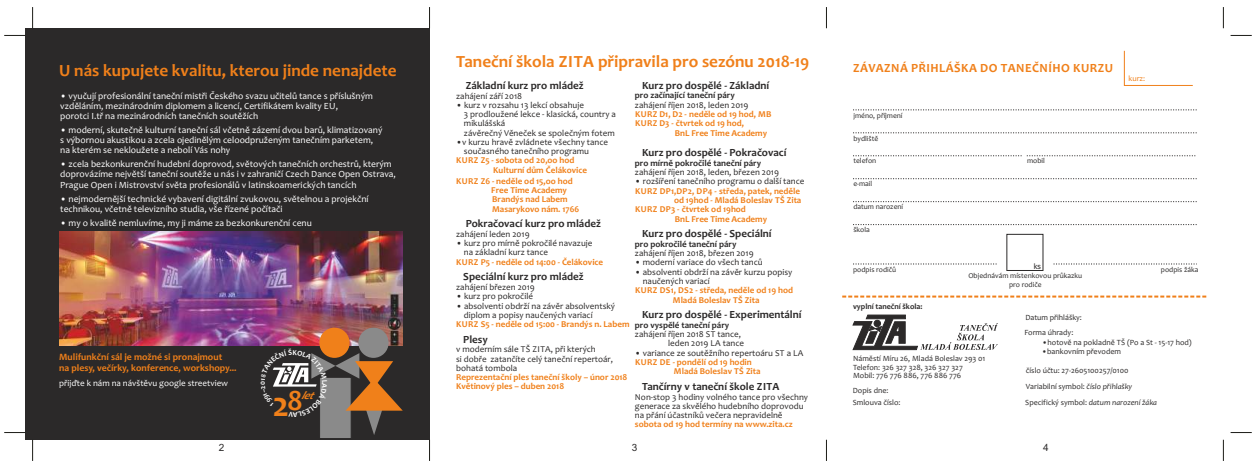
<style>
.page{position:relative;width:1256px;height:468px;background:#fff}
.page>*{position:absolute;margin:0;border:0;box-sizing:border-box;transform-origin:0 0}
.t1{font:700 35.2px "Candara";color:#f0801a}
.t2{font:700 17.2px "Candara";color:#f0801a}
.t3{font:700 12.6px "Candara";letter-spacing:.04em;color:#f0801a}
.t4{font:italic 700 11.3px "Candara";color:#f0801a}
.t5{font:700 11px "Candara";color:#2b2929}
.t6{font:10px "Arial";color:#2b2929}
.t7{font:700 9.7px/10.4px "Candara";color:#f0801a}
.t8{font:9.5px/10.2px "Candara";color:#fff}
.t9{font:9px/9.3px "Candara";color:#2b2929}
.t10{font:700 9px/9.3px "Candara";color:#f0801a}
.t11{font:700 9px "Candara";color:#2b2929}
.t12{font:9px "Candara";color:#fff}
.t13{font:8px/15.8px "Candara";color:#2b2929}
.t14{font:700 8px "Candara";color:#2b2929}
.t15{font:8px "Candara";color:#f0801a}
.t16{font:7.5px/9.2px "Candara";color:#2b2929;text-align:center}
.t17{font:7.5px "Tahoma";color:#2b2929}
.s1{font-style:italic}
</style>
<div class="page">
<div style="left:26px;top:28px;width:404px;height:411px;background:#2b2929"></div>
<img style="left:59px;top:232px;width:344px;height:113px">
<svg style="left:32px;top:7px;width:1px;height:21px"></svg>
<svg style="left:4px;top:35px;width:21px;height:1px"></svg>
<svg style="left:1223px;top:7px;width:1px;height:21px"></svg>
<svg style="left:1230px;top:35px;width:22px;height:1px"></svg>
<svg style="left:429px;top:7px;width:1px;height:21px"></svg>
<svg style="left:826px;top:7px;width:1px;height:21px"></svg>
<svg style="left:32px;top:439px;width:1px;height:22px"></svg>
<svg style="left:4px;top:432px;width:21px;height:1px"></svg>
<svg style="left:1223px;top:439px;width:1px;height:22px"></svg>
<svg style="left:1230px;top:432px;width:22px;height:1px"></svg>
<svg style="left:429px;top:439px;width:1px;height:22px"></svg>
<svg style="left:826px;top:439px;width:1px;height:22px"></svg>
<svg style="left:853px;top:110px;width:344px;height:1px"></svg>
<svg style="left:853px;top:132px;width:344px;height:1px"></svg>
<svg style="left:853px;top:178px;width:344px;height:1px"></svg>
<svg style="left:853px;top:201px;width:344px;height:1px"></svg>
<svg style="left:853px;top:224px;width:344px;height:1px"></svg>
<svg style="left:853px;top:155px;width:343px;height:1px"></svg>
<svg style="left:853px;top:264px;width:144px;height:1px"></svg>
<svg style="left:1053px;top:264px;width:144px;height:1px"></svg>
<div style="left:1006px;top:234px;width:37px;height:37px;border:1px solid #2b2929"></div>
<svg style="left:1123px;top:50px;width:70px;height:36px"></svg>
<svg style="left:842px;top:295px;width:364px;height:2px"></svg>
<svg style="left:853px;top:315px;width:145px;height:35px"></svg>
<div style="left:319px;top:327px;width:31px;height:31px;background:#f0801a;border-radius:50%"></div>
<div style="left:358px;top:327px;width:31px;height:31px;background:#8a8a8a;border-radius:50%"></div>
<svg style="left:273px;top:348px;width:130px;height:90px"></svg>
<h2 class="t2" style="left:59px;top:64px;width:339px">U nás kupujete kvalitu, kterou jinde nenajdete</h2>
<p class="t8" style="left:60px;top:91px;width:314px">• vyučují profesionální taneční mistři Českého svazu učitelů tance s příslušným vzděláním, mezinárodním diplomem a licencí, Certifikátem kvality EU,<br>porotci I.tř na mezinárodních tanečních soutěžích</p>
<p class="t8" style="left:60px;top:126px;width:324px">• moderní, skutečně kulturní taneční sál včetně zázemí dvou barů, klimatizovaný s výbornou akustikou a zcela ojedinělým celoodpruženým tanečním parketem, na kterém se nekloužete a nebolí Vás nohy</p>
<p class="t8" style="left:60px;top:160px;width:337px">• zcela bezkonkurenční hudební doprovod, světových tanečních orchestrů, kterým doprovázíme největší taneční soutěže u nás i v zahraničí Czech Dance Open Ostrava,<br>Prague Open i Mistrovství světa profesionálů v latinskoamerických tancích</p>
<p class="t8" style="left:60px;top:194px;width:310px">• nejmodernější technické vybavení digitální zvukovou, světelnou a projekční technikou, včetně televizního studia, vše řízené počítači</p>
<p class="t8" style="left:60px;top:218px;width:253px">• my o kvalitě nemluvíme, my ji máme za bezkonkurenční cenu</p>
<p class="t7" style="left:59px;top:353px;width:179px">Mulifunkční sál je možné si pronajmout<br>na plesy, večírky, konference, workshopy...</p>
<p class="t12" style="left:59px;top:380px;width:170px">přijďte k nám na návštěvu google streetview</p>
<h1 class="t1" style="left:272px;top:390px;width:18px">2</h1>
<p class="t4" style="left:301px;top:391px;width:20px">let</p>
<h2 class="t2" style="left:456px;top:55px;width:354px">Taneční škola ZITA připravila pro sezónu 2018‐19</h2>
<p class="t5" style="left:642px;top:81px;width:129px">Kurz pro dospělé ‐ Základní</p>
<p class="t11" style="left:635px;top:92px;width:101px">pro začínající taneční páry</p>
<p class="t9" style="left:635px;top:101px;width:115px">zahájení říjen 2018, leden 2019</p>
<p class="t10" style="left:635px;top:110px;width:138px">KURZ D1, D2 ‐ neděle od 19 hod, MB</p>
<p class="t10" style="left:635px;top:120px;width:111px">KURZ D3 ‐ čtvrtek od 19 hod,</p>
<p class="t10" style="left:675px;top:129px;width:94px">BnL Free Time Academy</p>
<p class="t5" style="left:642px;top:148px;width:146px">Kurz pro dospělé ‐ Pokračovací</p>
<p class="t11" style="left:635px;top:159px;width:128px">pro mírně pokročilé taneční páry</p>
<p class="t9" style="left:635px;top:168px;width:146px">zahájení říjen 2018, leden, březen 2019</p>
<p class="t9" style="left:635px;top:178px;width:171px">• rozšíření tanečního programu o další tance</p>
<p class="t10" style="left:635px;top:187px;width:166px">KURZ DP1,DP2, DP4 ‐ středa, patek, neděle</p>
<p class="t10" style="left:674px;top:196px;width:129px">od 19hod ‐ Mladá Boleslav TŠ Zita</p>
<p class="t10" style="left:635px;top:205px;width:112px">KURZ DP3 ‐ čtvrtek od 19hod</p>
<p class="t10" style="left:675px;top:215px;width:94px">BnL Free Time Academy</p>
<p class="t5" style="left:642px;top:229px;width:131px">Kurz pro dospělé ‐ Speciální</p>
<p class="t11" style="left:635px;top:240px;width:103px">pro pokročilé taneční páry</p>
<p class="t9" style="left:635px;top:249px;width:120px">zahájení říjen 2018, březen 2019</p>
<p class="t9" style="left:635px;top:258px;width:129px">• moderní variace do všech tanců</p>
<p class="t9" style="left:643px;top:268px;width:151px;text-indent:-8px">• absolventi obdrží na závěr kurzu popisy naučených variací</p>
<p class="t10" style="left:635px;top:286px;width:159px;text-align:center">KURZ DS1, DS2 ‐ středa, neděle od 19 hod<br>Mladá Boleslav TŠ Zita</p>
<p class="t5" style="left:642px;top:310px;width:161px">Kurz pro dospělé ‐ Experimentální</p>
<p class="t11" style="left:635px;top:321px;width:96px">pro vyspělé taneční páry</p>
<p class="t9" style="left:668px;top:330px;width:78px;text-indent:-33px">zahájení říjen 2018 ST tance, leden 2019 LA tance</p>
<p class="t9" style="left:635px;top:349px;width:170px">• variance ze soutěžního repertoáru ST a LA</p>
<p class="t10" style="left:674px;top:358px;width:88px;text-indent:-39px">KURZ DE ‐ pondělí od 19 hodin<br>Mladá Boleslav TŠ Zita</p>
<p class="t5" style="left:642px;top:382px;width:139px">Tančírny v taneční škole ZITA</p>
<p class="t9" style="left:635px;top:393px;width:175px">Non‐stop 3 hodiny volného tance pro všechny generace za skvělého hudebního doprovodu na přání účastníků večera nepravidelně</p>
<p class="t10" style="left:635px;top:420px;width:159px">sobota od 19 hod termíny na www.zita.cz</p>
<p class="t5" style="left:466px;top:81px;width:119px">Základní kurz pro mládež</p>
<p class="t9" style="left:456px;top:92px;width:68px">zahájení září 2018</p>
<p class="t9" style="left:464px;top:101px;width:153px;text-indent:-8px">• kurz v rozsahu 13 lekcí obsahuje<br>3 prodloužené lekce ‐ klasická, country a mikulášská<br>závěrečný Věneček se společným fotem</p>
<p class="t9" style="left:464px;top:138px;width:146px;text-indent:-8px">•v kurzu hravě zvládnete všechny tance současného tanečního programu</p>
<p class="t10" style="left:493px;top:157px;width:95px;text-indent:-37px">KURZ Z5 ‐ sobota od 20,oo hod<br>Kulturní dům Čelákovice</p>
<p class="t10" style="left:491px;top:177px;width:89px;text-indent:-35px">KURZ Z6 ‐ neděle od 15,oo hod<br>Free Time Academy<br>Brandýs nad Labem<br>Masarykovo nám. 1766</p>
<p class="t5" style="left:466px;top:219px;width:137px">Pokračovací kurz pro mládež</p>
<p class="t9" style="left:456px;top:230px;width:75px">zahájení leden 2019</p>
<p class="t9" style="left:464px;top:239px;width:130px;text-indent:-8px">• kurz pro mírně pokročilé navazuje na základní kurz tance</p>
<p class="t10" style="left:456px;top:258px;width:148px">KURZ P5 ‐ neděle od 14:00 ‐ Čelákovice</p>
<p class="t5" style="left:463px;top:272px;width:122px">Speciální kurz pro mládež</p>
<p class="t9" style="left:456px;top:283px;width:80px">zahájení březen 2019</p>
<p class="t9" style="left:456px;top:292px;width:78px">• kurz pro pokročilé</p>
<p class="t9" style="left:464px;top:302px;width:153px;text-indent:-8px">• absolventi obdrží na závěr absolventský diplom a popisy naučených variací</p>
<p class="t10" style="left:456px;top:320px;width:175px">KURZ S5 ‐ neděle od 15:00 ‐ Brandýs n. Labem</p>
<p class="t5" style="left:463px;top:335px;width:26px">Plesy</p>
<p class="t9" style="left:456px;top:345px;width:158px">v moderním sále TŠ ZITA, při kterých<br>si dobře zatančíte celý taneční repertoár, bohatá tombola</p>
<p class="t10" style="left:456px;top:373px;width:173px">Reprezentační ples taneční školy – únor 2018<br>Květinový ples – duben 2018</p>
<h3 class="t3" style="left:853px;top:63px;width:261px">ZÁVAZNÁ PŘIHLÁŠKA DO TANEČNÍHO KURZU</h3>
<p class="t16" style="left:853px;top:111px;width:51px">jméno, příjmení</p>
<p class="t16" style="left:853px;top:134px;width:26px">bydliště</p>
<p class="t16" style="left:853px;top:157px;width:24px">telefon</p>
<p class="t16" style="left:853px;top:180px;width:20px">e‐mail</p>
<p class="t16" style="left:853px;top:203px;width:51px">datum narození</p>
<p class="t16" style="left:853px;top:226px;width:18px">škola</p>
<p class="t16" style="left:1027px;top:157px;width:19px">mobil</p>
<p class="t15" style="left:1128px;top:75px;width:18px">kurz:</p>
<p class="t17" style="left:1034px;top:263px;width:9px">ks</p>
<p class="t16" style="left:853px;top:265px;width:45px">podpis rodičů</p>
<p class="t16" style="left:1161px;top:265px;width:39px">podpis žáka</p>
<p class="t16" style="left:968px;top:272px;width:115px">Objednávám místenkovou průkazku pro rodiče</p>
<p class="t14" style="left:853px;top:303px;width:71px">vyplní taneční škola:</p>
<p class="t13" style="left:853px;top:355px;width:134px;line-height:8.4px">Náměstí Míru 26, Mladá Boleslav 293 01<br>Telefon: 326 327 328, 326 327 327<br>Mobil: 776 776 886, 776 886 776</p>
<p class="t13" style="left:853px;top:395px;width:49px">Smlouva číslo:</p>
<p class="t13" style="left:853px;top:384px;width:37px">Dopis dne:</p>
<p class="t13" style="left:1025px;top:310px;width:58px">Datum přihlášky:</p>
<p class="t13" style="left:1024px;top:325px;width:50px">Forma úhrady:</p>
<p class="t13" style="left:1042px;top:335px;width:151px">•hotově na pokladně TŠ (Po a St ‐ 15‐17 hod)</p>
<p class="t13" style="left:1042px;top:344px;width:81px">•bankovním převodem</p>
<p class="t13" style="left:1025px;top:363px;width:133px">číslo účtu: 27‐2605100257/0100<br>Variabilní symbol: <span class="s1">číslo přihlašky<br></span>Specifický symbol: <span class="s1">datum narození žáka</span></p>
<p class="t6" style="left:219px;top:443px;width:7px">2</p>
<p class="t6" style="left:632px;top:443px;width:7px">3</p>
<p class="t6" style="left:1043px;top:443px;width:7px">4</p>
</div>
